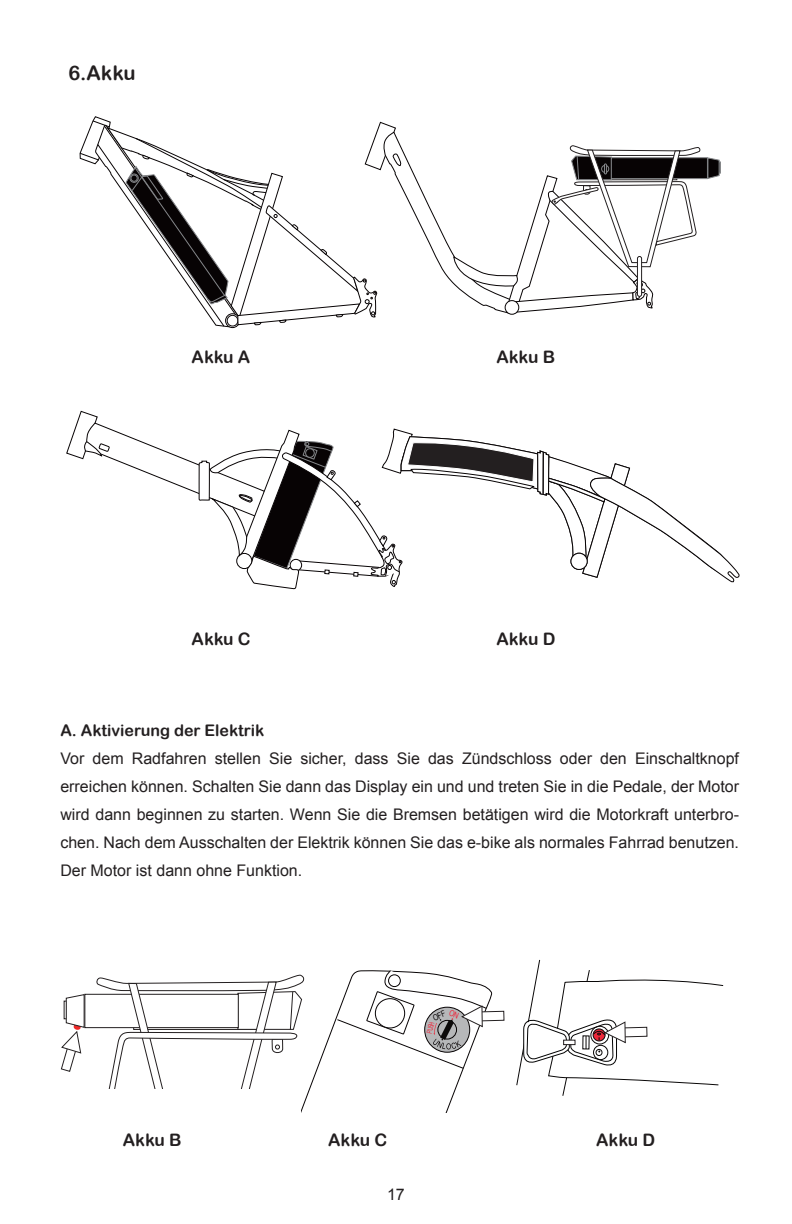
<style>
.page{position:relative;width:792px;height:1224px;background:#fff}
.page>*{position:absolute;margin:0;border:0;box-sizing:border-box;transform-origin:0 0}
.t1{font:20px "Arial Rounded MT Bold";color:#231f20}
.t2{font:17.2px "Arial Rounded MT Bold";color:#231f20}
.t3{font:16px/28px "Arial";color:#231f20;text-align:justify}
.t4{font:16px "Arial Rounded MT Bold";color:#231f20}
.t5{font:7.4px "Arial";color:#ed273b;scale:.63 1}
</style>
<div class="page">
<svg style="left:79px;top:116px;width:642px;height:213px"></svg>
<div style="left:637px;top:256px;width:5px;height:40px;background:#fff;border-radius:2px"></div>
<div style="left:637px;top:256px;width:5px;height:41px;border:1px solid #231f20;border-radius:2px"></div>
<svg style="left:66px;top:410px;width:674px;height:180px"></svg>
<div style="left:84px;top:994px;width:155px;height:34px;background:#fff;border:1px solid #231f20"></div>
<svg style="left:60px;top:993px;width:25px;height:79px"></svg>
<svg style="left:516px;top:959px;width:208px;height:137px"></svg>
<svg style="left:94px;top:970px;width:411px;height:143px"></svg>
<p class="t1" style="left:68px;top:61px;width:69px">6.Akku</p>
<p class="t2" style="left:192px;top:347px;width:60px">Akku A</p>
<p class="t2" style="left:496px;top:347px;width:60px">Akku B</p>
<p class="t2" style="left:192px;top:629px;width:61px">Akku C</p>
<p class="t2" style="left:496px;top:629px;width:61px">Akku D</p>
<p class="t4" style="left:60px;top:721px;width:206px">A. Aktivierung der Elektrik</p>
<p class="t3" style="left:60px;top:744px;width:680px">Vor dem Radfahren stellen Sie sicher, dass Sie das Zündschloss oder den Einschaltknopf erreichen können. Schalten Sie dann das Display ein und und treten Sie in die Pedale, der Motor wird dann beginnen zu starten. Wenn Sie die Bremsen betätigen wird die Motorkraft unterbro&shy;chen. Nach dem Ausschalten der Elektrik können Sie das e-bike als normales Fahrrad benutzen.<br>Der Motor ist dann ohne Funktion.</p>
<p class="t5" style="left:425px;top:1033px;width:21px;rotate:-78deg">PUSH</p>
<p class="t2" style="left:123px;top:1129px;width:60px">Akku B</p>
<p class="t2" style="left:328px;top:1129px;width:61px">Akku C</p>
<p class="t2" style="left:596px;top:1129px;width:61px">Akku D</p>
<p class="t3" style="left:387px;top:1181px;width:19px">17</p>
</div>
